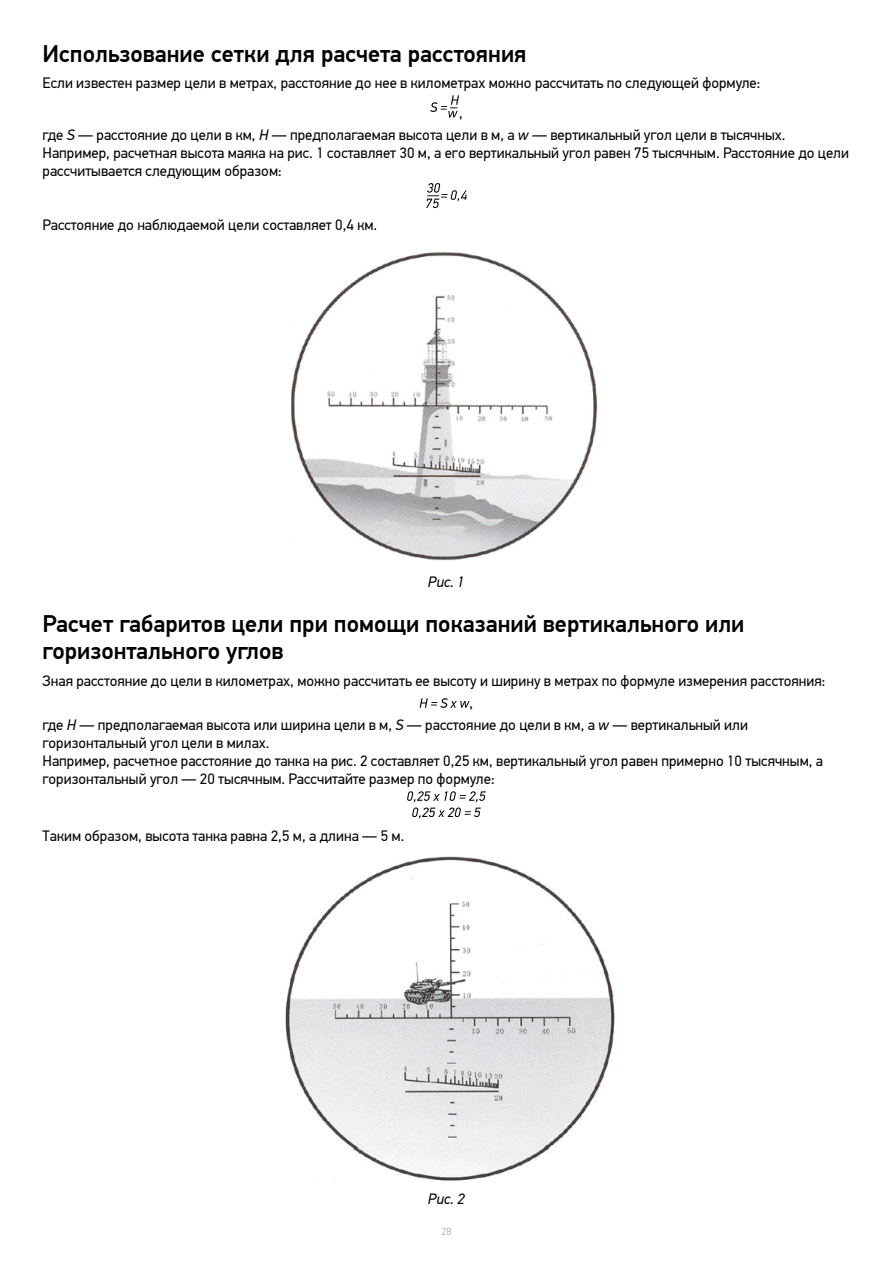
<style>
.page{position:relative;width:893px;height:1263px;background:#fff}
.page>*{position:absolute;margin:0;border:0;box-sizing:border-box;transform-origin:0 0}
.t1{font:500 24px/27px "PF Din Text Pro";color:#000}
.t2{font:15px/18px "PF Din Text Pro";color:#000}
.t3{font:italic 15px "PF Din Text Pro";color:#000}
.t4{font:300 10.5px "PF Din Text Pro";color:#a7a9ac}
.s1{font-style:italic}
</style>
<div class="page">
<svg style="left:430px;top:95px;width:29px;height:23px"></svg>
<svg style="left:426px;top:183px;width:41px;height:25px"></svg>
<img style="left:291px;top:252px;width:307px;height:308px">
<svg style="left:420px;top:698px;width:50px;height:10px"></svg>
<svg style="left:407px;top:791px;width:79px;height:27px"></svg>
<img style="left:285px;top:856px;width:330px;height:325px">
<h1 class="t1" style="left:43px;top:40px;width:485px">Использование сетки для расчета расстояния</h1>
<p class="t2" style="left:459px;top:68px;width:303px;line-height:29.4px;text-indent:-417px">Если известен размер цели в метрах, расстояние до нее в километрах можно рассчитать по следующей формуле: ,</p>
<p class="t2" style="left:43px;top:126px;width:808px">где <span class="s1">S</span> — расстояние до цели в км, <span class="s1">H</span> — предполагаемая высота цели в м, а <span class="s1">w</span> — вертикальный угол цели в тысячных.<br>Например, расчетная высота маяка на рис. 1 составляет 30 м, а его вертикальный угол равен 75 тысячным. Расстояние до цели рассчитывается следующим образом:</p>
<p class="t2" style="left:43px;top:216px;width:336px">Расстояние до наблюдаемой цели составляет 0,4 км.</p>
<p class="t3" style="left:428px;top:573px;width:39px">Рис. 1</p>
<h1 class="t1" style="left:43px;top:611px;width:703px">Расчет габаритов цели при помощи показаний вертикального или горизонтального углов</h1>
<p class="t2" style="left:43px;top:671px;width:784px">Зная расстояние до цели в километрах, можно рассчитать ее высоту и ширину в метрах по формуле измерения расстояния:</p>
<p class="t2" style="left:470px;top:694px;width:5px">,</p>
<p class="t2" style="left:43px;top:716px;width:707px">где <span class="s1">H</span> — предполагаемая высота или ширина цели в м, <span class="s1">S</span> — расстояние до цели в км, а <span class="s1">w</span> — вертикальный или</p>
<p class="t2" style="left:43px;top:734px;width:782px">горизонтальный угол цели в милах.<br>Например, расчетное расстояние до танка на рис. 2 составляет 0,25 км, вертикальный угол равен примерно 10 тысячным, а горизонтальный угол — 20 тысячным. Рассчитайте размер по формуле:</p>
<p class="t2" style="left:43px;top:827px;width:363px">Таким образом, высота танка равна 2,5 м, а длина — 5 м.</p>
<p class="t3" style="left:428px;top:1190px;width:39px">Рис. 2</p>
<p class="t4" style="left:441px;top:1225px;width:12px">28</p>
</div>
